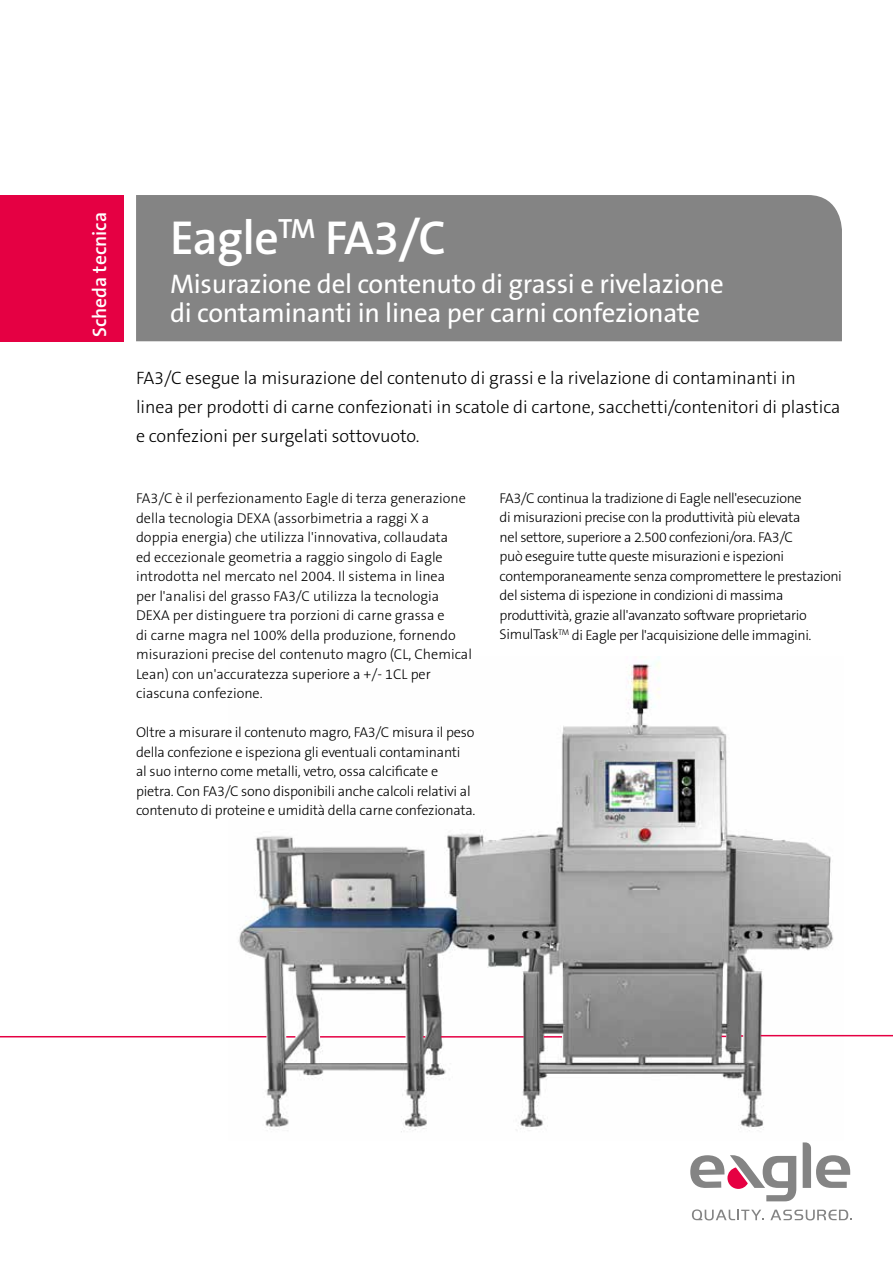
<style>
.page{position:relative;width:893px;height:1263px;background:#fff}
.page>*{position:absolute;margin:0;border:0;box-sizing:border-box;transform-origin:0 0}
.t1{font:600 48px "The Sans B W6";letter-spacing:-.015em;color:#fff}
.t2{font:27px/29.2px "The Sans B W5 Plain";letter-spacing:-.01em;color:#fff}
.t3{font:600 19.5px "The Sans B W6";color:#fff}
.t4{font:300 18px/29.2px "The Sans B W3";letter-spacing:-.005em;color:#000}
.t5{font:300 14.25px/19.5px "The Sans B W3";letter-spacing:-.015em;color:#000}
</style>
<div class="page">
<div style="left:0;top:195px;width:123px;height:146px;background:#e50043"></div>
<div style="left:136px;top:195px;width:706px;height:146px;background:#848484"></div>
<img style="left:228px;top:656px;width:615px;height:476px">
<hr style="left:761px;top:1035px;width:132px;height:1px;background:#e50043">
<hr style="left:0;top:1036px;width:266px;height:1px;background:#e50043">
<svg style="left:544px;top:1036px;width:18px;height:1px"></svg>
<hr style="left:441px;top:1036px;width:83px;height:1px;background:#e50043">
<hr style="left:320px;top:1036px;width:85px;height:1px;background:#e50043">
<svg style="left:692px;top:1209px;width:71px;height:11px"></svg>
<svg style="left:770px;top:1210px;width:82px;height:10px"></svg>
<svg style="left:803px;top:1142px;width:47px;height:46px"></svg>
<svg style="left:690px;top:1155px;width:106px;height:46px"></svg>
<h3 class="t3" style="left:87px;top:337px;width:127px;rotate:-90deg">Scheda tecnica</h3>
<h1 class="t1" style="left:170px;top:206px;width:278px">Eagle<sup>TM</sup> FA3/C</h1>
<h2 class="t2" style="left:170px;top:269px;width:555px">Misurazione del contenuto di grassi e rivelazione di contaminanti in linea per carni confezionate</h2>
<p class="t4" style="left:136px;top:363px;width:706px">FA3/C esegue la misurazione del contenuto di grassi e la rivelazione di contaminanti in<br>linea per prodotti di carne confezionati in scatole di cartone, sacchetti/contenitori di plastica e confezioni per surgelati sottovuoto.</p>
<p class="t5" style="left:136px;top:489px;width:337px">FA3/C è il perfezionamento Eagle di terza generazione della tecnologia DEXA (assorbimetria a raggi X a doppia energia) che utilizza l'innovativa, collaudata<br>ed eccezionale geometria a raggio singolo di Eagle introdotta nel mercato nel 2004. Il sistema in linea<br>per l'analisi del grasso FA3/C utilizza la tecnologia DEXA per distinguere tra porzioni di carne grassa e<br>di carne magra nel 100% della produzione, fornendo misurazioni precise del contenuto magro (CL, Chemical Lean) con un'accuratezza superiore a +/- 1CL per ciascuna confezione.</p>
<p class="t5" style="left:136px;top:722px;width:341px">Oltre a misurare il contenuto magro, FA3/C misura il peso della confezione e ispeziona gli eventuali contaminanti<br>al suo interno come metalli, vetro, ossa calcificate e pietra. Con FA3/C sono disponibili anche calcoli relativi al contenuto di proteine e umidità della carne confezionata.</p>
<p class="t5" style="left:500px;top:488px;width:344px">FA3/C continua la tradizione di Eagle nell'esecuzione<br>di misurazioni precise con la produttività più elevata<br>nel settore, superiore a 2.500 confezioni/ora. FA3/C<br>può eseguire tutte queste misurazioni e ispezioni contemporaneamente senza compromettere le prestazioni del sistema di ispezione in condizioni di massima produttività, grazie all'avanzato software proprietario SimulTask<sup>TM</sup> di Eagle per l'acquisizione delle immagini.</p>
</div>
